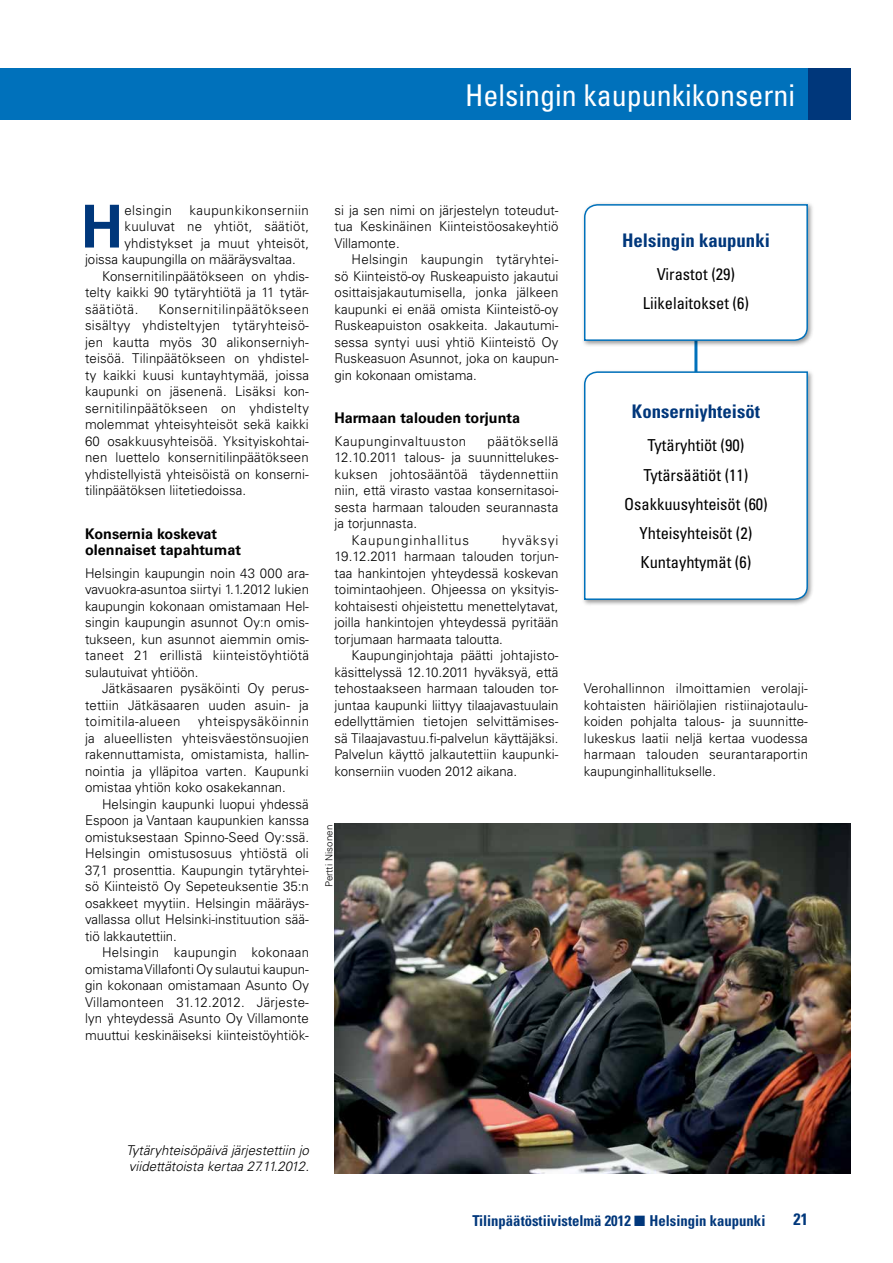
<style>
.page{position:relative;width:893px;height:1263px;background:#fff}
.page>*{position:absolute;margin:0;border:0;box-sizing:border-box;transform-origin:0 0}
.t1{font:700 59.1px "Univers";color:#00377b}
.t2{font:condensed 30px "Univers";color:#fff}
.t3{font:700 condensed 18.75px "Univers";color:#00377b}
.t4{font:condensed 16.5px/29.2px "Univers";color:#000;text-align:center}
.t5{font:700 condensed 16.5px "Univers";color:#00377b}
.t6{font:700 condensed 15px "Univers";color:#00377b}
.t7{font:700 14.7px/16.5px "Univers";color:#000}
.t8{font:300 13.5px/16.5px "Univers";letter-spacing:.005em;color:#000;text-align:justify}
.t9{font:italic 300 13.5px/16.5px "Univers";color:#000}
.t10{font:300 13.5px "Univers";letter-spacing:.04em;color:#000}
.t11{font:300 13.5px "Univers";letter-spacing:.03em;color:#000}
.t12{font:300 13.5px "Univers";letter-spacing:.07em;color:#000}
.t13{font:300 9.75px "Univers";letter-spacing:.01em;color:#000}
</style>
<div class="page">
<div style="left:0;top:68px;width:850px;height:51px;background:#0071bb"></div>
<div style="left:808px;top:68px;width:42px;height:51px;background:#00377b"></div>
<img style="left:335px;top:823px;width:516px;height:351px">
<hr style="left:694px;top:324px;width:3px;height:61px;background:#0071bb">
<div style="left:581px;top:369px;width:234px;height:237px;background:#000;opacity:.4"></div>
<svg style="left:583px;top:371px;width:226px;height:230px"></svg>
<div style="left:581px;top:202px;width:234px;height:145px;background:#000;opacity:.4"></div>
<svg style="left:583px;top:203px;width:226px;height:139px"></svg>
<h2 class="t2" style="left:465px;top:76px;width:331px">Helsingin kaupunkikonserni</h2>
<h1 class="t1" style="left:81px;top:192px;width:43px">H</h1>
<p class="t11" style="left:124px;top:202px;width:49px">elsingin</p>
<p class="t11" style="left:190px;top:202px;width:121px">kaupunkikonserniin</p>
<p class="t8" style="left:124px;top:218px;width:186px">kuuluvat ne yhtiöt, säätiöt,</p>
<p class="t8" style="left:124px;top:234px;width:186px">yhdistykset ja muut yhteisöt,</p>
<p class="t8" style="left:85px;top:251px;width:212px">joissa kaupungilla on määräysvaltaa.</p>
<p class="t8" style="left:102px;top:267px;width:208px">Konsernitilinpäätökseen on yhdis-</p>
<p class="t8" style="left:85px;top:284px;width:225px">telty kaikki 90 tytäryhtiötä ja 11 tytär-</p>
<p class="t10" style="left:85px;top:301px;width:55px">säätiötä.</p>
<p class="t8" style="left:85px;top:300px;width:226px;text-indent:73px">Konsernitilinpäätökseen sisältyy yhdisteltyjen tytäryhteisö&shy;jen kautta myös 30 alikonserniyh&shy;teisöä. Tilinpäätökseen on yhdistel&shy;ty kaikki kuusi kuntayhtymää, joissa kaupunki on jäsenenä. Lisäksi kon&shy;sernitilinpäätökseen on yhdistelty molemmat yhteisyhteisöt sekä kaikki 60 osakkuusyhteisöä. Yksityiskohtai&shy;nen luettelo konsernitilinpäätökseen yhdistellyistä yhteisöistä on konserni&shy;tilinpäätöksen liitetiedoissa.</p>
<p class="t7" style="left:85px;top:525px;width:157px">Konsernia koskevat olennaiset tapahtumat</p>
<p class="t8" style="left:85px;top:564px;width:225px">Helsingin kaupungin noin 43 000 ara&shy;vavuokra-asuntoa siirtyi 1.1.2012 lukien kaupungin kokonaan omistamaan Hel&shy;singin kaupungin asunnot Oy:n omis&shy;tukseen, kun asunnot aiemmin omis&shy;taneet 21 erillistä kiinteistöyhtiötä sulautuivat yhtiöön.</p>
<p class="t8" style="left:85px;top:680px;width:225px;text-indent:17px">Jätkäsaaren pysäköinti Oy perus&shy;tettiin Jätkäsaaren uuden asuin- ja toimitila-alueen</p>
<p class="t8" style="left:85px;top:713px;width:226px;text-indent:113px">yhteispysäköinnin ja alueellisten yhteisväestönsuojien rakennuttamista, omistamista, hallin&shy;nointia ja ylläpitoa varten. Kaupunki omistaa yhtiön koko osakekannan.</p>
<p class="t8" style="left:85px;top:795px;width:226px;text-indent:17px">Helsingin kaupunki luopui yhdessä Espoon ja Vantaan kaupunkien kanssa omistuksestaan Spinno-Seed Oy:ssä.<br>Helsingin omistusosuus yhtiöstä oli 37,1 prosenttia. Kaupungin tytäryhtei&shy;sö Kiinteistö Oy Sepeteuksentie 35:n osakkeet myytiin. Helsingin määräys&shy;vallassa ollut Helsinki-instituution sää&shy;tiö lakkautettiin.</p>
<p class="t8" style="left:85px;top:944px;width:226px;text-indent:17px">Helsingin kaupungin kokonaan omistama Villafonti Oy sulautui kaupun&shy;gin kokonaan omistamaan Asunto Oy Villamonteen 31.12.2012. Järjeste&shy;lyn yhteydessä Asunto Oy Villamonte muuttui keskinäiseksi kiinteistöyhtiök-</p>
<p class="t8" style="left:334px;top:201px;width:225px">si ja sen nimi on järjestelyn toteudut&shy;tua Keskinäinen Kiinteistöosakeyhtiö Villamonte.</p>
<p class="t8" style="left:334px;top:251px;width:225px;text-indent:17px">Helsingin kaupungin tytäryhtei&shy;sö Kiinteistö-oy Ruskeapuisto jakautui osittaisjakautumisella, jonka jälkeen kaupunki ei enää omista Kiinteistö-oy Ruskeapuiston osakkeita. Jakautumi&shy;sessa syntyi uusi yhtiö Kiinteistö Oy Ruskeasuon Asunnot, joka on kaupun&shy;gin kokonaan omistama.</p>
<p class="t7" style="left:334px;top:410px;width:187px">Harmaan talouden torjunta</p>
<p class="t10" style="left:334px;top:433px;width:133px">Kaupunginvaltuuston</p>
<p class="t10" style="left:488px;top:433px;width:72px">päätöksellä</p>
<p class="t8" style="left:334px;top:449px;width:225px">12.10.2011 talous- ja suunnittelukes-</p>
<p class="t8" style="left:334px;top:465px;width:225px">kuksen johtosääntöä täydennettiin</p>
<p class="t8" style="left:334px;top:482px;width:225px">niin, että virasto vastaa konsernitasoi-</p>
<p class="t8" style="left:334px;top:498px;width:226px">sesta harmaan talouden seurannasta</p>
<p class="t8" style="left:334px;top:515px;width:84px">ja torjunnasta.</p>
<p class="t12" style="left:352px;top:532px;width:119px">Kaupunginhallitus</p>
<p class="t8" style="left:334px;top:531px;width:225px;text-indent:168px">hyväksyi 19.12.2011 harmaan talouden torjun&shy;taa hankintojen yhteydessä koskevan toimintaohjeen. Ohjeessa on yksityis&shy;kohtaisesti ohjeistettu menettelytavat, joilla hankintojen yhteydessä pyritään torjumaan harmaata taloutta.</p>
<p class="t8" style="left:334px;top:647px;width:226px;text-indent:17px">Kaupunginjohtaja päätti johtajisto&shy;käsittelyssä 12.10.2011 hyväksyä, että tehostaakseen harmaan talouden tor&shy;juntaa kaupunki liittyy tilaajavastuulain edellyttämien tietojen selvittämises&shy;sä Tilaajavastuu.fi-palvelun käyttäjäksi.<br>Palvelun käyttö jalkautettiin kaupunki&shy;konserniin vuoden 2012 aikana.</p>
<p class="t13" style="left:323px;top:887px;width:64px;rotate:-90deg">Pertti Nisonen</p>
<h3 class="t3" style="left:622px;top:228px;width:149px">Helsingin kaupunki</h3>
<p class="t4" style="left:643px;top:259px;width:108px">Virastot (29)<br>Liikelaitokset (6)</p>
<h3 class="t3" style="left:632px;top:400px;width:130px">Konserniyhteisöt</h3>
<p class="t4" style="left:624px;top:431px;width:145px">Tytäryhtiöt (90)<br>Tytärsäätiöt (11)<br>Osakkuusyhteisöt (60)<br>Yhteisyhteisöt (2)<br>Kuntayhtymät (6)</p>
<p class="t8" style="left:584px;top:680px;width:226px">Verohallinnon ilmoittamien verolaji&shy;kohtaisten häiriölajien ristiinajotaulu&shy;koiden pohjalta talous- ja suunnitte&shy;lukeskus laatii neljä kertaa vuodessa harmaan talouden seurantaraportin kaupunginhallitukselle.</p>
<p class="t9" style="left:126px;top:1141px;width:184px">Tytäryhteisöpäivä järjestettiin jo viidettätoista kertaa 27.11.2012.</p>
<p class="t6" style="left:472px;top:1211px;width:295px">Tilinpäätöstiivistelmä 2012 ■ Helsingin kaupunki</p>
<p class="t5" style="left:794px;top:1209px;width:16px">21</p>
</div>
